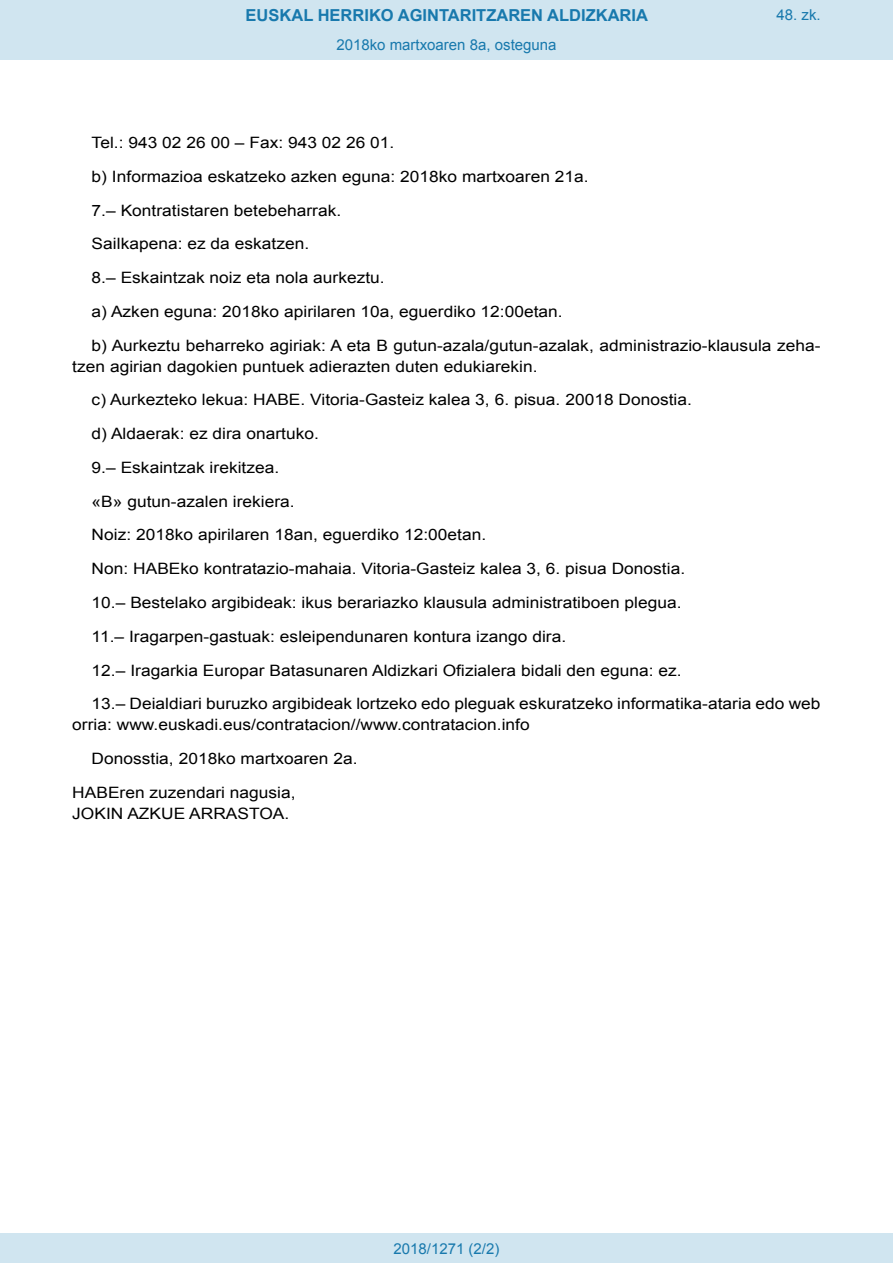
<style>
.page{position:relative;width:893px;height:1263px;background:#fff}
.page>*{position:absolute;margin:0;border:0;box-sizing:border-box;transform-origin:0 0}
.t1{font:700 16.5px "Arial";color:#1879ad}
.BOPVDetalle{font:15.6px/21px "Arial";color:#000;scale:1.11 1}
.BOPVFirmaLugFec{font:15.6px "Arial";color:#000;scale:1.11 1}
.BOPVFirmaPuesto{font:15.6px "Arial";color:#000;scale:1.11 1}
.BOPVFirmaNombre{font:15.6px "Arial";color:#000;scale:1.11 1}
.Paginacion_Centro{font:15px "Arial";color:#1879ad}
</style>
<div class="page">
<div style="left:0;top:0;width:893px;height:60px;background:#d0e5f0"></div>
<div style="left:0;top:1233px;width:893px;height:30px;background:#d0e5f0"></div>
<p class="t1" style="left:246px;top:4px;width:404px">EUSKAL HERRIKO AGINTARITZAREN ALDIZKARIA</p>
<p class="Paginacion_Centro" style="left:336px;top:35px;width:222px">2018ko martxoaren 8a, osteguna</p>
<p class="Paginacion_Centro" style="left:776px;top:5px;width:46px">48. zk.</p>
<p class="BOPVDetalle" style="left:92px;top:132px;width:274px">Tel.: 943 02 26 00 – Fax: 943 02 26 01.</p>
<p class="BOPVDetalle" style="left:92px;top:166px;width:449px">b) Informazioa eskatzeko azken eguna: 2018ko martxoaren 21a.</p>
<p class="BOPVDetalle" style="left:92px;top:200px;width:226px">7.– Kontratistaren betebeharrak.</p>
<p class="BOPVDetalle" style="left:92px;top:234px;width:198px">Sailkapena: ez da eskatzen.</p>
<p class="BOPVDetalle" style="left:92px;top:267px;width:266px">8.– Eskaintzak noiz eta nola aurkeztu.</p>
<p class="BOPVDetalle" style="left:92px;top:301px;width:426px">a) Azken eguna: 2018ko apirilaren 10a, eguerdiko 12:00etan.</p>
<p class="BOPVDetalle" style="left:72px;top:335px;width:676px;text-indent:19px">b) Aurkeztu beharreko agiriak: A eta B gutun-azala/gutun-azalak, administrazio-klausula zeha&shy;tzen agirian dagokien puntuek adierazten duten edukiarekin.</p>
<p class="BOPVDetalle" style="left:92px;top:390px;width:542px">c) Aurkezteko lekua: HABE. Vitoria-Gasteiz kalea 3, 6. pisua. 20018 Donostia.</p>
<p class="BOPVDetalle" style="left:92px;top:423px;width:206px">d) Aldaerak: ez dira onartuko.</p>
<p class="BOPVDetalle" style="left:92px;top:457px;width:171px">9.– Eskaintzak irekitzea.</p>
<p class="BOPVDetalle" style="left:92px;top:491px;width:184px">«B» gutun-azalen irekiera.</p>
<p class="BOPVDetalle" style="left:92px;top:525px;width:357px">Noiz: 2018ko apirilaren 18an, eguerdiko 12:00etan.</p>
<p class="BOPVDetalle" style="left:92px;top:558px;width:536px">Non: HABEko kontratazio-mahaia. Vitoria-Gasteiz kalea 3, 6. pisua Donostia.</p>
<p class="BOPVDetalle" style="left:92px;top:592px;width:533px">10.– Bestelako argibideak: ikus berariazko klausula administratiboen plegua.</p>
<p class="BOPVDetalle" style="left:92px;top:626px;width:429px">11.– Iragarpen-gastuak: esleipendunaren kontura izango dira.</p>
<p class="BOPVDetalle" style="left:92px;top:660px;width:533px">12.– Iragarkia Europar Batasunaren Aldizkari Ofizialera bidali den eguna: ez.</p>
<p class="BOPVDetalle" style="left:72px;top:693px;width:676px;text-indent:19px">13.– Deialdiari buruzko argibideak lortzeko edo pleguak eskuratzeko informatika-ataria edo web orria: www.euskadi.eus/contratacion//www.contratacion.info</p>
<p class="BOPVFirmaLugFec" style="left:92px;top:748px;width:241px">Donosstia, 2018ko martxoaren 2a.</p>
<p class="BOPVFirmaPuesto" style="left:72px;top:782px;width:203px">HABEren zuzendari nagusia,</p>
<p class="BOPVFirmaNombre" style="left:72px;top:803px;width:197px">JOKIN AZKUE ARRASTOA.</p>
<p class="Paginacion_Centro" style="left:393px;top:1238px;width:107px">2018/1271 (2/2)</p>
</div>
